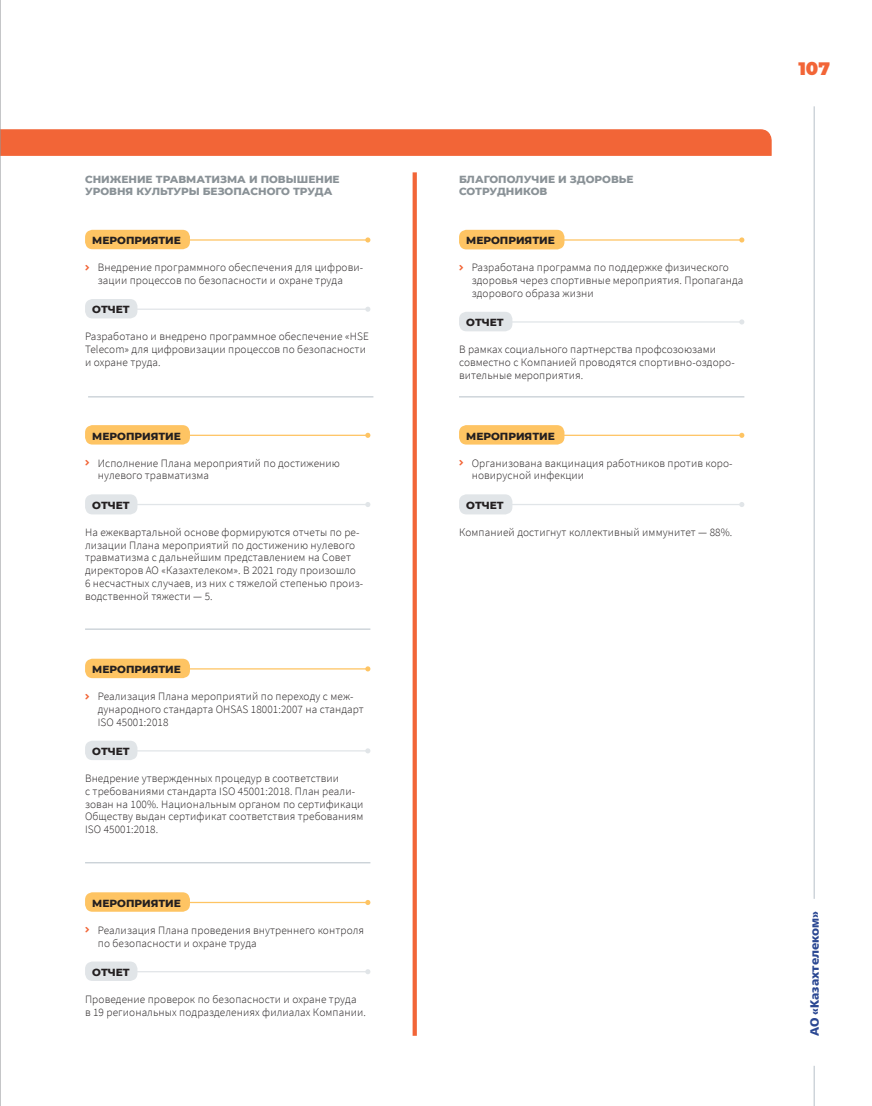
<style>
.page{position:relative;width:872px;height:1106px;background:#fff}
.page>*{position:absolute;margin:0;border:0;box-sizing:border-box;transform-origin:0 0}
.t1{font:900 18px "Montserrat";color:#f26537}
.t2{font:900 12px "Neue Frutiger World";color:#2a4792}
.Наборный_Мелкий{font:300 11.25px/12.8px "Source Sans Pro";letter-spacing:.01em;color:#231f20}
.Текст_3{font:800 10.5px "Montserrat";color:#231f20}
.Текст_3-2{font:800 10.5px/12.8px "Montserrat";color:#8a9297}
.s1{color:#f26537}
</style>
<div class="page">
<div style="left:412px;top:172px;width:5px;height:863px;background:#f26537"></div>
<svg style="left:1px;top:129px;width:771px;height:27px;background:#f26739"></svg>
<hr style="left:459px;top:396px;width:285px;height:1px;background:#c6ced4">
<hr style="left:88px;top:396px;width:285px;height:1px;background:#c6ced4">
<hr style="left:85px;top:628px;width:285px;height:2px;background:#c6ced4">
<hr style="left:85px;top:862px;width:285px;height:1px;background:#c6ced4">
<hr style="left:490px;top:239px;width:252px;height:2px;background:#fec463">
<svg style="left:739px;top:237px;width:5px;height:5px"></svg>
<div style="left:459px;top:230px;width:105px;height:19px;background:#fec463;border-radius:8px"></div>
<hr style="left:490px;top:321px;width:252px;height:1px;background:#e1e5e8">
<svg style="left:739px;top:319px;width:5px;height:5px"></svg>
<div style="left:459px;top:312px;width:53px;height:19px;background:#e1e5e8;border-radius:8px"></div>
<hr style="left:490px;top:434px;width:252px;height:2px;background:#fec463">
<svg style="left:739px;top:433px;width:5px;height:5px"></svg>
<div style="left:459px;top:425px;width:105px;height:19px;background:#fec463;border-radius:8px"></div>
<hr style="left:490px;top:504px;width:252px;height:1px;background:#e1e5e8">
<svg style="left:739px;top:502px;width:5px;height:5px"></svg>
<div style="left:459px;top:494px;width:53px;height:20px;background:#e1e5e8;border-radius:8px"></div>
<hr style="left:117px;top:239px;width:251px;height:2px;background:#fec463">
<svg style="left:365px;top:237px;width:5px;height:5px"></svg>
<div style="left:85px;top:230px;width:105px;height:19px;background:#fec463;border-radius:7px"></div>
<hr style="left:117px;top:308px;width:251px;height:2px;background:#e1e5e8">
<svg style="left:366px;top:307px;width:4px;height:5px"></svg>
<div style="left:85px;top:299px;width:52px;height:19px;background:#e1e5e8;border-radius:7px"></div>
<hr style="left:117px;top:434px;width:251px;height:2px;background:#fec463">
<svg style="left:365px;top:433px;width:5px;height:5px"></svg>
<div style="left:85px;top:425px;width:105px;height:19px;background:#fec463;border-radius:7px"></div>
<hr style="left:117px;top:504px;width:251px;height:1px;background:#e1e5e8">
<svg style="left:365px;top:502px;width:5px;height:5px"></svg>
<div style="left:85px;top:494px;width:52px;height:20px;background:#e1e5e8;border-radius:8px"></div>
<hr style="left:117px;top:668px;width:251px;height:1px;background:#fec463">
<svg style="left:365px;top:666px;width:5px;height:5px"></svg>
<div style="left:85px;top:658px;width:105px;height:20px;background:#fec463;border-radius:7px"></div>
<hr style="left:117px;top:750px;width:251px;height:1px;background:#e1e5e8">
<svg style="left:365px;top:748px;width:5px;height:5px"></svg>
<div style="left:85px;top:740px;width:52px;height:20px;background:#e1e5e8;border-radius:7px"></div>
<hr style="left:117px;top:901px;width:251px;height:2px;background:#fec463">
<svg style="left:365px;top:900px;width:5px;height:5px"></svg>
<div style="left:85px;top:892px;width:105px;height:19px;background:#fec463;border-radius:7px"></div>
<hr style="left:117px;top:971px;width:251px;height:1px;background:#e1e5e8">
<svg style="left:365px;top:969px;width:5px;height:5px"></svg>
<div style="left:85px;top:961px;width:52px;height:20px;background:#e1e5e8;border-radius:7px"></div>
<hr style="left:813px;top:106px;width:2px;height:792px;background:#c6ced4">
<hr style="left:813px;top:1065px;width:2px;height:41px;background:#c6ced4">
<hr style="left:0;top:0;width:1px;height:1106px;background:#939598">
<p class="Текст_3-2" style="left:85px;top:172px;width:256px">СНИЖЕНИЕ ТРАВМАТИЗМА И ПОВЫШЕНИЕ<br>УРОВНЯ КУЛЬТУРЫ БЕЗОПАСНОГО ТРУДА</p>
<p class="Текст_3" style="left:92px;top:233px;width:90px">МЕРОПРИЯТИЕ</p>
<p class="Наборный_Мелкий" style="left:98px;top:261px;width:267px;text-indent:-13px"><span class="s1">☑</span> Внедрение программного обеспечения для цифрови&shy;зации процессов по безопасности и охране труда</p>
<p class="Текст_3" style="left:92px;top:302px;width:39px">ОТЧЕТ</p>
<p class="Наборный_Мелкий" style="left:85px;top:330px;width:285px">Разработано и внедрено программное обеспечение «HSE<br>Telecom» для цифровизации процессов по безопасности и охране труда.</p>
<p class="Текст_3" style="left:92px;top:428px;width:90px">МЕРОПРИЯТИЕ</p>
<p class="Наборный_Мелкий" style="left:98px;top:456px;width:243px;text-indent:-13px"><span class="s1">☑</span> Исполнение Плана мероприятий по достижению нулевого травматизма</p>
<p class="Текст_3" style="left:92px;top:497px;width:39px">ОТЧЕТ</p>
<p class="Наборный_Мелкий" style="left:85px;top:525px;width:280px">На ежеквартальной основе формируются отчеты по ре&shy;лизации Плана мероприятий по достижению нулевого травматизма с дальнейшим представлением на Совет директоров АО «Казахтелеком». В 2021 году произошло 6 несчастных случаев, из них с тяжелой степенью произ&shy;водственной тяжести — 5.</p>
<p class="Текст_3" style="left:92px;top:661px;width:90px">МЕРОПРИЯТИЕ</p>
<p class="Наборный_Мелкий" style="left:98px;top:690px;width:268px;text-indent:-13px"><span class="s1">☑</span> Реализация Плана мероприятий по переходу с меж&shy;дународного стандарта OHSAS 18001:2007 на стандарт<br>ISO 45001:2018</p>
<p class="Текст_3" style="left:92px;top:743px;width:39px">ОТЧЕТ</p>
<p class="Наборный_Мелкий" style="left:85px;top:772px;width:280px">Внедрение утвержденных процедур в соответствии<br>с требованиями стандарта ISO 45001:2018. План реали&shy;зован на 100%. Национальным органом по сертификаци Обществу выдан сертификат соответствия требованиям ISO 45001:2018.</p>
<p class="Текст_3" style="left:92px;top:895px;width:90px">МЕРОПРИЯТИЕ</p>
<p class="Наборный_Мелкий" style="left:98px;top:923px;width:268px;text-indent:-13px"><span class="s1">☑</span> Реализация Плана проведения внутреннего контроля по безопасности и охране труда</p>
<p class="Текст_3" style="left:92px;top:964px;width:39px">ОТЧЕТ</p>
<p class="Наборный_Мелкий" style="left:85px;top:992px;width:282px">Проведение проверок по безопасности и охране труда<br>в 19 региональных подразделениях филиалах Компании.</p>
<p class="Текст_3-2" style="left:459px;top:172px;width:176px">БЛАГОПОЛУЧИЕ И ЗДОРОВЬЕ</p>
<p class="Текст_3-2" style="left:459px;top:185px;width:90px">СОТРУДНИКОВ</p>
<p class="Текст_3" style="left:466px;top:233px;width:90px">МЕРОПРИЯТИЕ</p>
<p class="Наборный_Мелкий" style="left:472px;top:261px;width:273px;text-indent:-13px"><span class="s1">☑</span> Разработана программа по поддержке физического здоровья через спортивные мероприятия. Пропаганда здорового образа жизни</p>
<p class="Текст_3" style="left:466px;top:315px;width:39px">ОТЧЕТ</p>
<p class="Наборный_Мелкий" style="left:459px;top:343px;width:277px">В рамках социального партнерства профсозоюзами совместно с Компанией проводятся спортивно-оздоро&shy;вительные мероприятия.</p>
<p class="Текст_3" style="left:466px;top:428px;width:90px">МЕРОПРИЯТИЕ</p>
<p class="Наборный_Мелкий" style="left:472px;top:456px;width:262px;text-indent:-13px"><span class="s1">☑</span> Организована вакцинация работников против коро&shy;новирусной инфекции</p>
<p class="Текст_3" style="left:466px;top:497px;width:39px">ОТЧЕТ</p>
<p class="Наборный_Мелкий" style="left:459px;top:525px;width:275px">Компанией достигнут коллективный иммунитет — 88%.</p>
<h1 class="t1" style="left:798px;top:55px;width:33px">107</h1>
<p class="t2" style="left:807px;top:1035px;width:126px;rotate:-90deg">АО «Казахтелеком»</p>
</div>
